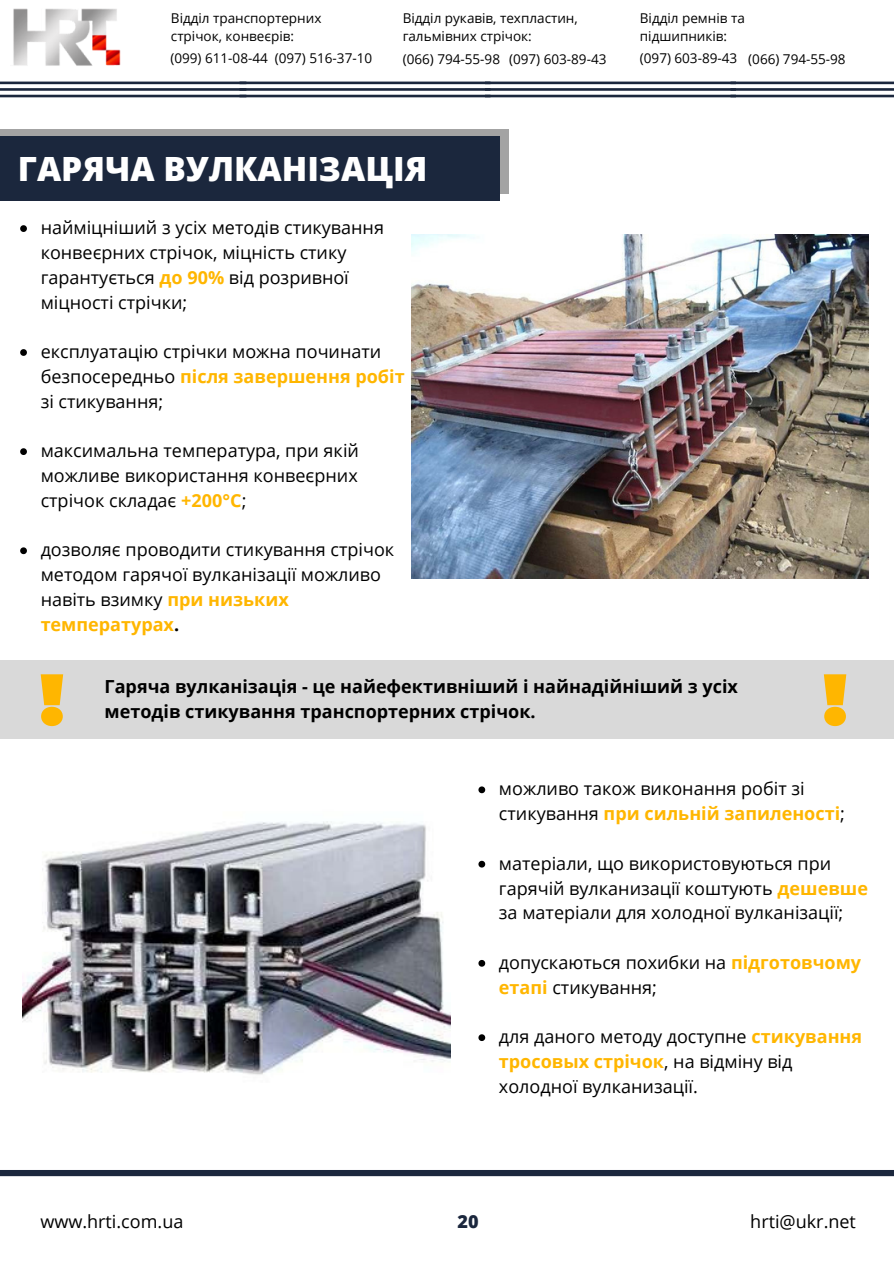
<style>
.page{position:relative;width:894px;height:1264px;background:#fff}
.page>*{position:absolute;margin:0;border:0;box-sizing:border-box;transform-origin:0 0}
.t1{font:800 33.45px "Open Sans";color:#fff}
.t2{font:18px/24.8px "Open Sans";color:#000}
.t3{font:700 18px/24.8px "Open Sans";color:#000}
.t4{font:800 18px "Open Sans";color:#1b273d}
.t5{font:13.5px/18px "Open Sans";color:#000}
.s1{font-weight:700;color:#ffb600}
.s2{font-weight:700}
</style>
<div class="page">
<svg style="left:0;top:1170px;width:893px;height:7px;background:#364054"></svg>
<div style="left:0;top:129px;width:509px;height:64px;background:#a3a3a3"></div>
<div style="left:0;top:136px;width:500px;height:64px;background:#1b273d"></div>
<img style="left:411px;top:235px;width:457px;height:343px">
<img style="left:23px;top:821px;width:428px;height:254px">
<div style="left:0;top:660px;width:893px;height:78px;background:#d9d9d9"></div>
<svg style="left:20px;top:225px;width:7px;height:7px"></svg>
<svg style="left:20px;top:349px;width:7px;height:7px"></svg>
<svg style="left:20px;top:448px;width:7px;height:7px"></svg>
<svg style="left:20px;top:547px;width:7px;height:7px"></svg>
<svg style="left:478px;top:786px;width:7px;height:7px"></svg>
<svg style="left:478px;top:860px;width:7px;height:7px"></svg>
<svg style="left:478px;top:960px;width:7px;height:6px"></svg>
<svg style="left:478px;top:1034px;width:7px;height:7px"></svg>
<svg style="left:41px;top:674px;width:22px;height:52px"></svg>
<svg style="left:823px;top:674px;width:23px;height:52px"></svg>
<svg style="left:0;top:82px;width:893px;height:15px"></svg>
<img style="left:13px;top:8px;width:107px;height:58px">
<p class="t5" style="left:171px;top:9px;width:152px">Відділ транспортерних стрічок, конвеєрів:</p>
<p class="t5" style="left:402px;top:9px;width:177px">Відділ рукавів, техпластин,</p>
<p class="t5" style="left:402px;top:27px;width:131px">гальмівних стрічок:</p>
<p class="t5" style="left:639px;top:9px;width:106px">Відділ ремнів та підшипників:</p>
<p class="t5" style="left:170px;top:49px;width:99px">(099) 611-08-44</p>
<p class="t5" style="left:275px;top:49px;width:99px">(097) 516-37-10</p>
<p class="t5" style="left:402px;top:50px;width:99px">(066) 794-55-98</p>
<p class="t5" style="left:509px;top:50px;width:99px">(097) 603-89-43</p>
<p class="t5" style="left:639px;top:49px;width:99px">(097) 603-89-43</p>
<p class="t5" style="left:748px;top:50px;width:99px">(066) 794-55-98</p>
<p class="t1" style="left:18px;top:145px;width:411px">ГАРЯЧА ВУЛКАНІЗАЦІЯ</p>
<p class="t2" style="left:41px;top:215px;width:345px">найміцніший з усіх методів стикування конвеєрних стрічок, міцність стику гарантується <span class="s1">до 90%</span> від розривної міцності стрічки;</p>
<p class="t2" style="left:41px;top:339px;width:365px">експлуатацію стрічки можна починати безпосередньо <span class="s1">після завершення робіт </span>зі стикування;</p>
<p class="t2" style="left:41px;top:438px;width:320px;text-align:justify">максимальна температура, при якій можливе використання конвеєрних стрічок складає <span class="s1">+200°С</span>;</p>
<p class="t2" style="left:41px;top:537px;width:355px">дозволяє проводити стикування стрічок методом гарячої вулканізації можливо навіть взимку <span class="s1">при низьких температурах</span><span class="s2">.</span></p>
<p class="t3" style="left:105px;top:674px;width:634px">Гаряча вулканізація - це найефективніший і найнадійніший з усіх методів стикування транспортерних стрічок.</p>
<p class="t2" style="left:40px;top:1208px;width:144px">www.hrti.com.ua</p>
<p class="t2" style="left:499px;top:776px;width:347px">можливо також виконання робіт зі стикування <span class="s1">при сильній запиленості</span>;</p>
<p class="t2" style="left:499px;top:850px;width:370px">матеріали, що використовуються при гарячій вулканизації коштують <span class="s1">дешевше </span>за матеріали для холодної вулканізації;</p>
<p class="t2" style="left:499px;top:949px;width:363px">допускаються похибки на <span class="s1">підготовчому етапі</span> стикування;</p>
<p class="t2" style="left:499px;top:1023px;width:364px">для даного методу доступне <span class="s1">стикування тросовых стрічок</span>, на відміну від холодної вулканизації.</p>
<p class="t4" style="left:457px;top:1209px;width:23px">20</p>
<p class="t2" style="left:750px;top:1208px;width:107px">hrti@ukr.net</p>
</div>
